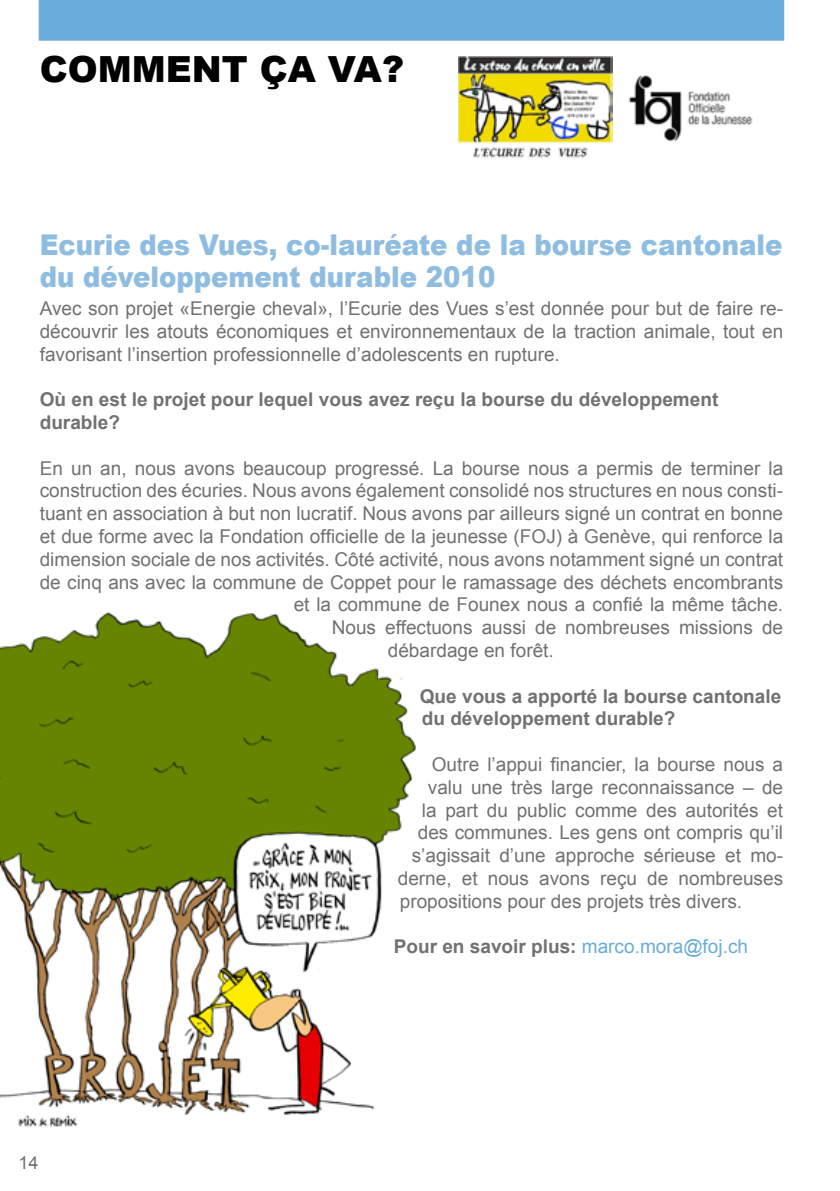
<style>
.page{position:relative;width:840px;height:1191px;background:#fff}
.page>*{position:absolute;margin:0;border:0;box-sizing:border-box;transform-origin:0 0}
.t1{font:900 36px "Arial";color:#000}
.t2{font:900 28.6px/31.2px "Arial";color:#8fbde2;scale:.91 1}
.t3{font:19px/22.8px "Arial";color:#707173;text-align:justify}
.t4{font:700 19px/22.8px "Arial";color:#707173}
.t5{font:18px "Arial";color:#707173}
.s1{font-weight:400;color:#6aacda}
</style>
<div class="page">
<div style="left:39px;top:0;width:744px;height:41px;background:#6aacda"></div>
<img style="left:0;top:611px;width:416px;height:516px">
<img style="left:612px;top:57px;width:141px;height:86px">
<img style="left:458px;top:57px;width:154px;height:101px">
<h1 class="t1" style="left:40px;top:43px;width:365px">COMMENT ÇA VA?</h1>
<h2 class="t2" style="left:40px;top:229px;width:817px">Ecurie des Vues, co-lauréate de la bourse cantonale du développement durable 2010</h2>
<p class="t3" style="left:40px;top:297px;width:744px">Avec son projet «Energie cheval», l’Ecurie des Vues s’est donnée pour but de faire re&shy;découvrir les atouts économiques et environnementaux de la traction animale, tout en favorisant l’insertion professionnelle d’adolescents en rupture.</p>
<p class="t4" style="left:40px;top:389px;width:679px">Où en est le projet pour lequel vous avez reçu la bourse du développement durable?</p>
<p class="t3" style="left:40px;top:457px;width:744px">En un an, nous avons beaucoup progressé. La bourse nous a permis de terminer la</p>
<p class="t3" style="left:40px;top:479px;width:744px">construction des écuries. Nous avons également consolidé nos structures en nous consti-</p>
<p class="t3" style="left:40px;top:502px;width:744px">tuant en association à but non lucratif. Nous avons par ailleurs signé un contrat en bonne</p>
<p class="t3" style="left:40px;top:525px;width:744px">et due forme avec la Fondation officielle de la jeunesse (FOJ) à Genève, qui renforce la</p>
<p class="t3" style="left:40px;top:548px;width:744px">dimension sociale de nos activités. Côté activité, nous avons notamment signé un contrat</p>
<p class="t3" style="left:40px;top:571px;width:744px">de cinq ans avec la commune de Coppet pour le ramassage des déchets encombrants</p>
<p class="t3" style="left:293px;top:593px;width:491px">et la commune de Founex nous a confié la même tâche.</p>
<p class="t3" style="left:331px;top:616px;width:452px">Nous effectuons aussi de nombreuses missions de</p>
<p class="t3" style="left:387px;top:639px;width:167px">débardage en forêt.</p>
<p class="t4" style="left:419px;top:685px;width:363px">Que vous a apporté la bourse cantonale du développement durable?</p>
<p class="t3" style="left:431px;top:753px;width:353px">Outre l’appui financier, la bourse nous a</p>
<p class="t3" style="left:427px;top:776px;width:356px">valu une très large reconnaissance – de</p>
<p class="t3" style="left:421px;top:798px;width:362px">la part du public comme des autorités et</p>
<p class="t3" style="left:417px;top:821px;width:366px">des communes. Les gens ont compris qu’il</p>
<p class="t3" style="left:411px;top:844px;width:372px">s’agissait d’une approche sérieuse et mo-</p>
<p class="t3" style="left:397px;top:867px;width:386px">derne, et nous avons reçu de nombreuses</p>
<p class="t3" style="left:399px;top:890px;width:344px">propositions pour des projets très divers.</p>
<p class="t4" style="left:393px;top:935px;width:355px">Pour en savoir plus: <span class="s1">marco.mora@foj.ch</span></p>
<p class="t5" style="left:18px;top:1151px;width:22px">14</p>
</div>
